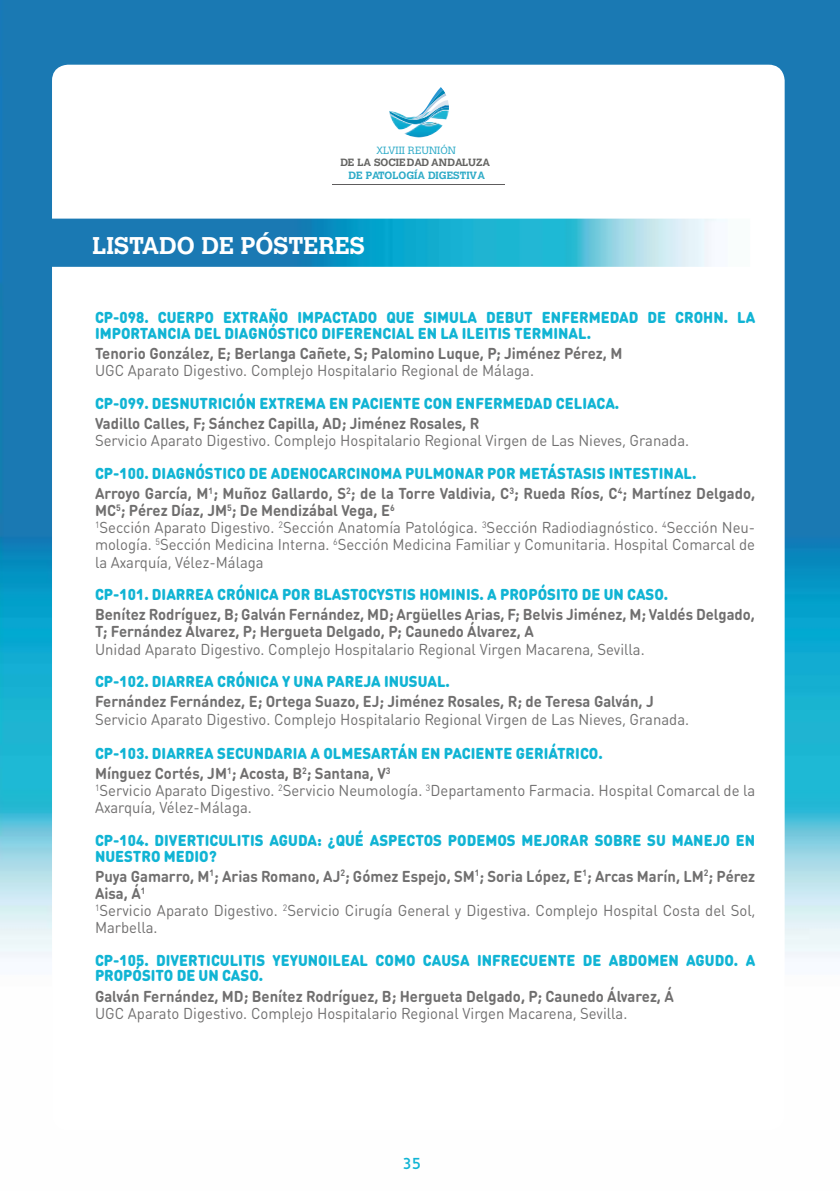
<style>
.page{position:relative;width:840px;height:1191px;background:#fff}
.page>*{position:absolute;margin:0;border:0;box-sizing:border-box;transform-origin:0 0}
.t1{font:700 24px "Calvert MT Std";color:#fff}
.t2{font:500 16px "Alwyn";color:#11b4d4}
.t3{font:15.6px/17.2px "DIN Round Pro";color:#706f6f;scale:.95 1}
.t4{font:700 15.6px/20px "DIN Round Pro";color:#706f6f;scale:.95 1}
.t5{font:900 15.6px/15.6px "DIN Round Pro";color:#11b4d4;scale:.95 1}
.t6{font:700 10.4px "Calvert MT Std";color:#646462}
.t7{font:700 10.4px "Calvert MT Std";color:#2daac7}
.t8{font:300 10.4px "Calvert MT Std";color:#2daac7}
.s1{font-weight:900;color:#11b4d4}
.s2{font-weight:700}
.s3{font-weight:700;color:#706f6f}
</style>
<div class="page">
<img style="left:0;top:0;width:839px;height:958px">
<div style="left:52px;top:65px;width:732px;height:1065px;background:#fff;border-radius:16px"></div>
<hr style="left:332px;top:185px;width:172px;height:1px;background:#5e5c5d">
<img style="left:413px;top:124px;width:29px;height:1px">
<svg style="left:389px;top:87px;width:59px;height:37px"></svg>
<img style="left:49px;top:219px;width:678px;height:48px">
<p class="t8" style="left:376px;top:144px;width:81px">XLVIII REUNIÓN</p>
<p class="t6" style="left:340px;top:156px;width:151px">DE LA SOCIEDAD ANDALUZA</p>
<p class="t7" style="left:348px;top:168px;width:138px">DE PATOLOGÍA DIGESTIVA</p>
<h1 class="t1" style="left:93px;top:230px;width:273px">LISTADO DE PÓSTERES</h1>
<p class="t5" style="left:95px;top:309px;width:696px">CP-098. CUERPO EXTRAÑO IMPACTADO QUE SIMULA DEBUT ENFERMEDAD DE CROHN. LA<br>IMPORTANCIA DEL DIAGNÓSTICO DIFERENCIAL EN LA ILEITIS TERMINAL.</p>
<p class="t4" style="left:95px;top:343px;width:556px">Tenorio González, E; Berlanga Cañete, S; Palomino Luque, P; Jiménez Pérez, M</p>
<p class="t3" style="left:95px;top:361px;width:463px">UGC Aparato Digestivo. Complejo Hospitalario Regional de Málaga.</p>
<p class="t5" style="left:95px;top:394px;width:553px">CP-099. DESNUTRICIÓN EXTREMA EN PACIENTE CON ENFERMEDAD CELIACA.</p>
<p class="t4" style="left:95px;top:413px;width:406px">Vadillo Calles, F; Sánchez Capilla, AD; Jiménez Rosales, R</p>
<p class="t3" style="left:95px;top:431px;width:626px">Servicio Aparato Digestivo. Complejo Hospitalario Regional Virgen de Las Nieves, Granada.</p>
<p class="t4" style="left:95px;top:462px;width:696px"><span class="s1">CP-100. DIAGNÓSTICO DE ADENOCARCINOMA PULMONAR POR METÁSTASIS INTESTINAL.<br></span>Arroyo García, M<sup>1</sup>; Muñoz Gallardo, S<sup>2</sup>; de la Torre Valdivia, C<sup>3</sup>; Rueda Ríos, C<sup>4</sup>; Martínez Delgado,</p>
<p class="t3" style="left:95px;top:501px;width:696px"><span class="s2">MC</span><sup>5</sup><span class="s2">; Pérez Díaz, JM</span><sup>5</sup><span class="s2">; De Mendizábal Vega, E</span><sup>6<br></sup><sup>1</sup>Sección Aparato Digestivo. <sup>2</sup>Sección Anatomía Patológica. <sup>3</sup>Sección Radiodiagnóstico. <sup>4</sup>Sección Neu&shy;mología. <sup>5</sup>Sección Medicina Interna. <sup>6</sup>Sección Medicina Familiar y Comunitaria. Hospital Comarcal de la Axarquía, Vélez-Málaga</p>
<p class="t5" style="left:95px;top:586px;width:604px">CP-101. DIARREA CRÓNICA POR BLASTOCYSTIS HOMINIS. A PROPÓSITO DE UN CASO.</p>
<p class="t4" style="left:95px;top:605px;width:696px;line-height:17.2px">Benítez Rodríguez, B; Galván Fernández, MD; Argüelles Arias, F; Belvis Jiménez, M; Valdés Delgado,<br>T; Fernández Álvarez, P; Hergueta Delgado, P; Caunedo Álvarez, A</p>
<p class="t3" style="left:95px;top:640px;width:579px">Unidad Aparato Digestivo. Complejo Hospitalario Regional Virgen Macarena, Sevilla.</p>
<p class="t5" style="left:95px;top:673px;width:375px">CP-102. DIARREA CRÓNICA Y UNA PAREJA INUSUAL.</p>
<p class="t4" style="left:95px;top:691px;width:589px">Fernández Fernández, E; Ortega Suazo, EJ; Jiménez Rosales, R; de Teresa Galván, J</p>
<p class="t3" style="left:95px;top:710px;width:626px">Servicio Aparato Digestivo. Complejo Hospitalario Regional Virgen de Las Nieves, Granada.</p>
<p class="t5" style="left:95px;top:742px;width:535px;line-height:20px">CP-103. DIARREA SECUNDARIA A OLMESARTÁN EN PACIENTE GERIÁTRICO.<br><span class="s3">Mínguez Cortés, JM</span><sup>1</sup><span class="s3">; Acosta, B</span><sup>2</sup><span class="s3">; Santana, V</span><sup>3</sup></p>
<p class="t3" style="left:95px;top:781px;width:696px"><sup>1</sup>Servicio Aparato Digestivo. <sup>2</sup>Servicio Neumología. <sup>3</sup>Departamento Farmacia. Hospital Comarcal de la<br>Axarquía, Vélez-Málaga.</p>
<p class="t5" style="left:95px;top:831px;width:696px">CP-104. DIVERTICULITIS AGUDA: ¿QUÉ ASPECTOS PODEMOS MEJORAR SOBRE SU MANEJO EN<br>NUESTRO MEDIO?</p>
<p class="t3" style="left:95px;top:866px;width:696px"><span class="s2">Puya Gamarro, M</span><sup>1</sup><span class="s2">; Arias Romano, AJ</span><sup>2</sup><span class="s2">; Gómez Espejo, SM</span><sup>1</sup><span class="s2">; Soria López, E</span><sup>1</sup><span class="s2">; Arcas Marín, LM</span><sup>2</sup><span class="s2">; Pérez Aisa, Á</span><sup>1<br></sup><sup>1</sup>Servicio Aparato Digestivo. <sup>2</sup>Servicio Cirugía General y Digestiva. Complejo Hospital Costa del Sol, Marbella.</p>
<p class="t5" style="left:95px;top:951px;width:696px">CP-105. DIVERTICULITIS YEYUNOILEAL COMO CAUSA INFRECUENTE DE ABDOMEN AGUDO. A<br>PROPÓSITO DE UN CASO.</p>
<p class="t4" style="left:95px;top:985px;width:610px">Galván Fernández, MD; Benítez Rodríguez, B; Hergueta Delgado, P; Caunedo Álvarez, Á</p>
<p class="t3" style="left:95px;top:1003px;width:561px">UGC Aparato Digestivo. Complejo Hospitalario Regional Virgen Macarena, Sevilla.</p>
<p class="t2" style="left:402px;top:1154px;width:20px">35</p>
</div>
